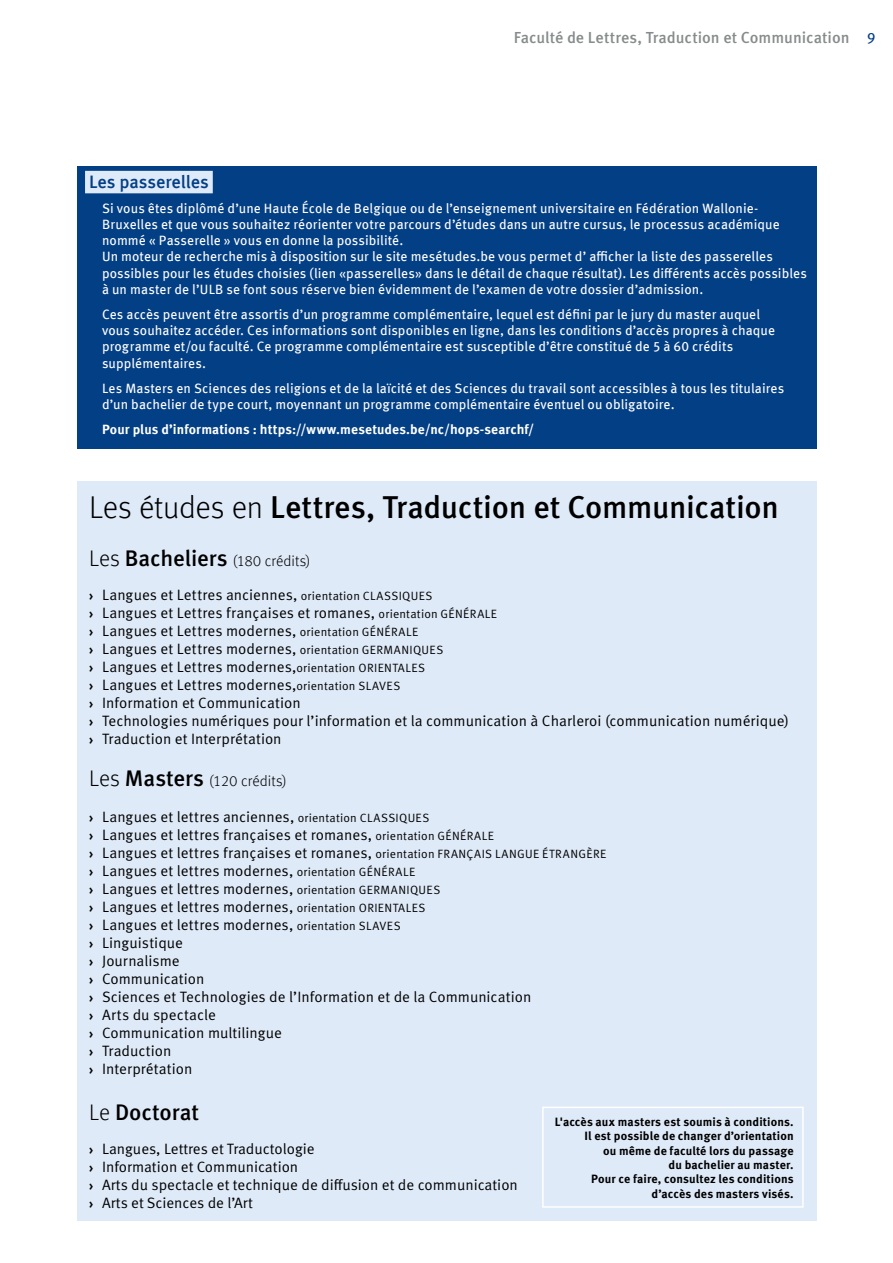
<style>
.page{position:relative;width:893px;height:1263px;background:#fff}
.page>*{position:absolute;margin:0;border:0;box-sizing:border-box;transform-origin:0 0}
.t1{font:500 31.5px "Meta Pro";letter-spacing:-.01em;color:#000}
.t2{font:500 22.5px "Meta Pro";color:#000}
.t3{font:500 18px "Meta Pro";letter-spacing:-.005em;color:#033f85}
.t4{font:500 15.9px "Meta Pro";color:#868b8b}
.t5{font:15px/18px "Meta Pro Norm";color:#000}
.t6{font:300 15px "Meta Pro";letter-spacing:.005em;color:#000}
.t7{font:13.5px/16.2px "Meta Pro";letter-spacing:.005em;color:#fff}
.t8{font:700 13.5px "Meta Pro";letter-spacing:.005em;color:#fff}
.t9{font:700 12px/14.4px "Meta OT";letter-spacing:.01em;color:#000;text-align:right}
.s1{font-family:"Meta OT";font-weight:400;font-size:15px;color:#033f85}
.s2{font-weight:300}
.s3{font-size:22.5px}
.s4{font-weight:500;font-size:22.5px}
.s5{font-family:"Meta OT";font-weight:700;font-size:13.5px}
.s6{font-size:12px}
</style>
<div class="page">
<div style="left:77px;top:166px;width:739px;height:283px;background:#033f85"></div>
<div style="left:85px;top:171px;width:128px;height:22px;background:#dfeaf8"></div>
<div style="left:77px;top:481px;width:739px;height:739px;background:#dfeaf8"></div>
<svg style="left:542px;top:1106px;width:262px;height:102px"></svg>
<p class="t4" style="left:514px;top:25px;width:363px">Faculté de Lettres, Traduction et Communication <span class="s1">9</span></p>
<p class="t3" style="left:89px;top:168px;width:121px">Les passerelles</p>
<p class="t7" style="left:102px;top:199px;width:706px">Si vous êtes diplômé d’une Haute École de Belgique ou de l’enseignement universitaire en Fédération Wallonie-Bruxelles et que vous souhaitez réorienter votre parcours d’études dans un autre cursus, le processus académique nommé « Passerelle » vous en donne la possibilité.<br>Un moteur de recherche mis à disposition sur le site mesétudes.be vous permet d’ afficher la liste des passerelles possibles pour les études choisies (lien «passerelles» dans le détail de chaque résultat). Les différents accès possibles à un master de l’ULB se font sous réserve bien évidemment de l’examen de votre dossier d’admission.</p>
<p class="t7" style="left:102px;top:305px;width:674px">Ces accès peuvent être assortis d’un programme complémentaire, lequel est défini par le jury du master auquel vous souhaitez accéder. Ces informations sont disponibles en ligne, dans les conditions d’accès propres à chaque programme et/ou faculté. Ce programme complémentaire est susceptible d’être constitué de 5 à 60 crédits supplémentaires.</p>
<p class="t7" style="left:102px;top:379px;width:684px">Les Masters en Sciences des religions et de la laïcité et des Sciences du travail sont accessibles à tous les titulaires d’un bachelier de type court, moyennant un programme complémentaire éventuel ou obligatoire.</p>
<p class="t8" style="left:102px;top:419px;width:434px">Pour plus d’informations : https://www.mesetudes.be/nc/hops-searchf/</p>
<h1 class="t1" style="left:89px;top:483px;width:691px"><span class="s2">Les études en</span> Lettres, Traduction et Communication</h1>
<p class="t6" style="left:89px;top:550px;width:223px"><span class="s3">Les</span> <span class="s4">Bacheliers</span> (180 crédits)</p>
<p class="t5" style="left:89px;top:585px;width:701px"><span class="s5">›</span> Langues et Lettres anciennes, <span class="s6">orientation CLASSIQUES<br></span><span class="s5">›</span> Langues et Lettres françaises et romanes, <span class="s6">orientation GÉNÉRALE<br></span><span class="s5">›</span> Langues et Lettres modernes, <span class="s6">orientation GÉNÉRALE<br></span><span class="s5">›</span> Langues et Lettres modernes, <span class="s6">orientation GERMANIQUES<br></span><span class="s5">›</span> Langues et Lettres modernes,<span class="s6">orientation ORIENTALES<br></span><span class="s5">›</span> Langues et Lettres modernes,<span class="s6">orientation SLAVES<br></span><span class="s5">›</span> Information et Communication<br><span class="s5">›</span> Technologies numériques pour l’information et la communication à Charleroi (communication numérique) <span class="s5">›</span> Traduction et Interprétation</p>
<p class="t6" style="left:89px;top:770px;width:199px"><span class="s3">Les</span> <span class="s4">Masters</span> (120 crédits)</p>
<p class="t5" style="left:89px;top:807px;width:519px"><span class="s5">›</span> Langues et lettres anciennes, <span class="s6">orientation CLASSIQUES<br></span><span class="s5">›</span> Langues et lettres françaises et romanes, <span class="s6">orientation GÉNÉRALE<br></span><span class="s5">›</span> Langues et lettres françaises et romanes, <span class="s6">orientation FRANÇAIS LANGUE ÉTRANGÈRE </span><span class="s5">›</span> Langues et lettres modernes, <span class="s6">orientation GÉNÉRALE<br></span><span class="s5">›</span> Langues et lettres modernes, <span class="s6">orientation GERMANIQUES<br></span><span class="s5">›</span> Langues et lettres modernes, <span class="s6">orientation ORIENTALES<br></span><span class="s5">›</span> Langues et lettres modernes, <span class="s6">orientation SLAVES<br></span><span class="s5">›</span> Linguistique<br><span class="s5">›</span> Journalisme<br><span class="s5">›</span> Communication<br><span class="s5">›</span> Sciences et Technologies de l’Information et de la Communication<br><span class="s5">›</span> Arts du spectacle<br><span class="s5">›</span> Communication multilingue<br><span class="s5">›</span> Traduction<br><span class="s5">›</span> Interprétation</p>
<h2 class="t2" style="left:89px;top:1094px;width:111px"><span class="s2">Le</span> Doctorat</h2>
<p class="t5" style="left:89px;top:1138px;width:430px"><span class="s5">›</span> Langues, Lettres et Traductologie<br><span class="s5">›</span> Information et Communication<br><span class="s5">›</span> Arts du spectacle et technique de diffusion et de communication <span class="s5">›</span> Arts et Sciences de l’Art</p>
<p class="t9" style="left:555px;top:1114px;width:240px">L'accès aux masters est soumis à conditions.<br>Il est possible de changer d’orientation<br>ou même de faculté lors du passage<br>du bachelier au master.<br>Pour ce faire, consultez les conditions d’accès des masters visés.</p>
</div>
